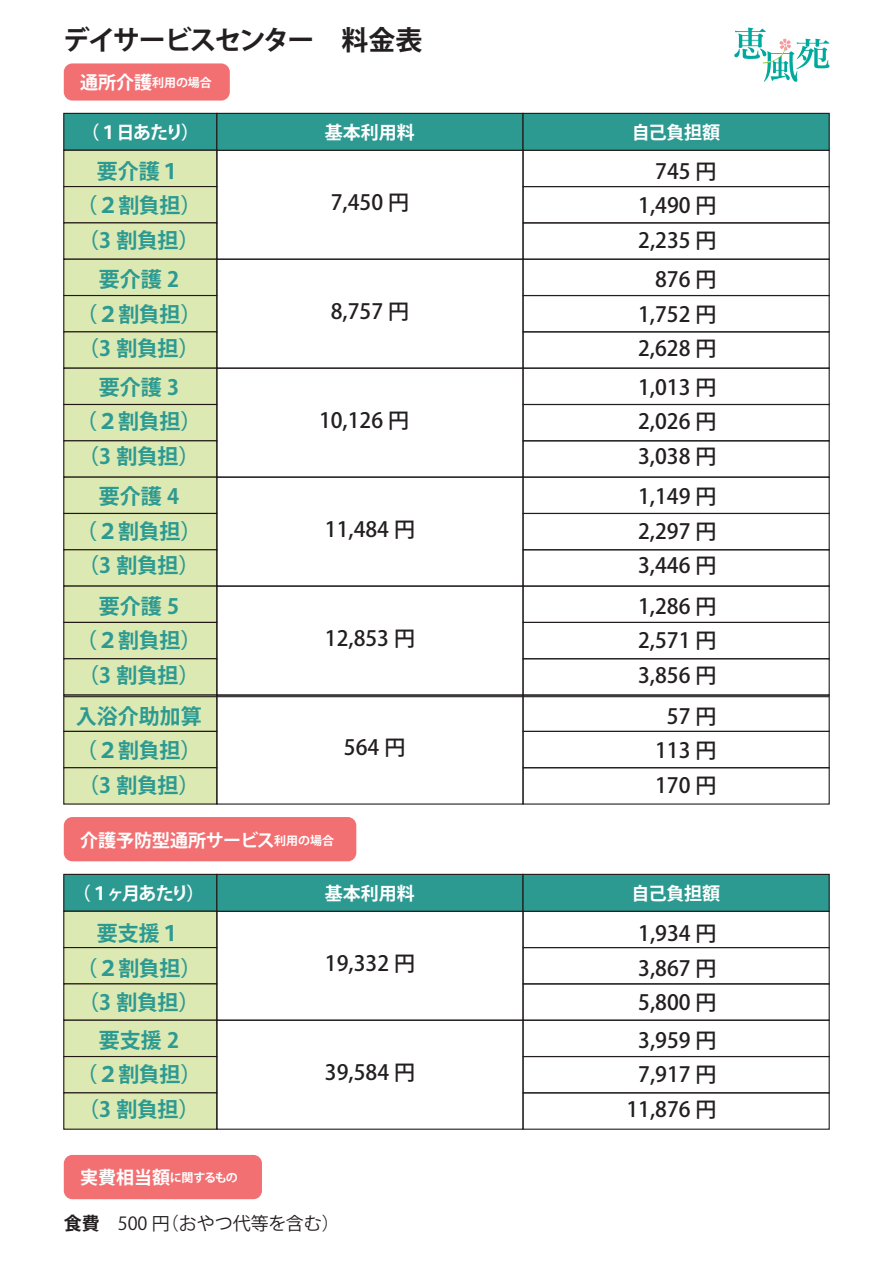
<style>
.page{position:relative;width:893px;height:1263px;background:#fff}
.page>*{position:absolute;margin:0;border:0;box-sizing:border-box;transform-origin:0 0}
.t1{font:700 27px "Koz Go Pr 6 N";letter-spacing:-.07em;color:#231f20}
.t2{font:500 21px/34.5px "Koz Go Pr 6 N";color:#231f20;text-align:justify}
.t3{font:700 21px/34.5px "Koz Go Pr 6 N";letter-spacing:-.02em;color:#2d9a92;text-align:center}
.t4{font:700 18px "Koz Go Pr 6 N";letter-spacing:-.02em;color:#fff}
.t5{font:18px "Koz Go Pr 6 N";color:#231f20}
.t6{font:700 18px "Koz Go Pr 6 N";color:#fff}
.t7{font:700 12px "Koz Go Pr 6 N";letter-spacing:-.02em;color:#fff}
.s1{font-size:18px}
.s2{font-size:12px}
.s3{font-weight:700}
</style>
<div class="page">
<img style="left:674px;top:27px;width:156px;height:86px">
<svg style="left:733px;top:28px;width:97px;height:55px"></svg>
<div style="left:63px;top:113px;width:154px;height:38px;background:#2d9a92;border:1px solid #211814"></div>
<div style="left:63px;top:150px;width:154px;height:37px;background:#dce9b3;border:1px solid #211814"></div>
<div style="left:63px;top:186px;width:154px;height:37px;background:#dce9b3;border:1px solid #211814"></div>
<div style="left:522px;top:186px;width:308px;height:37px;border:1px solid #231f20"></div>
<div style="left:63px;top:222px;width:154px;height:38px;background:#dce9b3;border:1px solid #211814"></div>
<div style="left:522px;top:222px;width:308px;height:38px;border:1px solid #231f20"></div>
<div style="left:216px;top:150px;width:308px;height:110px;border:1px solid #231f20"></div>
<div style="left:63px;top:259px;width:154px;height:37px;background:#dce9b3;border:1px solid #211814"></div>
<div style="left:63px;top:295px;width:154px;height:37px;background:#dce9b3;border:1px solid #211814"></div>
<div style="left:522px;top:259px;width:308px;height:37px;border:1px solid #231f20"></div>
<div style="left:522px;top:295px;width:308px;height:37px;border:1px solid #231f20"></div>
<div style="left:63px;top:331px;width:154px;height:38px;background:#dce9b3;border:1px solid #211814"></div>
<div style="left:522px;top:331px;width:308px;height:38px;border:1px solid #231f20"></div>
<div style="left:216px;top:259px;width:308px;height:110px;border:1px solid #231f20"></div>
<div style="left:63px;top:368px;width:154px;height:37px;background:#dce9b3;border:1px solid #211814"></div>
<div style="left:63px;top:404px;width:154px;height:37px;background:#dce9b3;border:1px solid #211814"></div>
<div style="left:522px;top:368px;width:308px;height:37px;border:1px solid #231f20"></div>
<div style="left:522px;top:404px;width:308px;height:37px;border:1px solid #231f20"></div>
<div style="left:63px;top:440px;width:154px;height:38px;background:#dce9b3;border:1px solid #211814"></div>
<div style="left:522px;top:440px;width:308px;height:38px;border:1px solid #231f20"></div>
<div style="left:216px;top:368px;width:308px;height:110px;border:1px solid #231f20"></div>
<div style="left:63px;top:477px;width:154px;height:37px;background:#dce9b3;border:1px solid #211814"></div>
<div style="left:63px;top:513px;width:154px;height:37px;background:#dce9b3;border:1px solid #211814"></div>
<div style="left:522px;top:477px;width:308px;height:37px;border:1px solid #231f20"></div>
<div style="left:522px;top:513px;width:308px;height:37px;border:1px solid #231f20"></div>
<div style="left:63px;top:549px;width:154px;height:38px;background:#dce9b3;border:1px solid #211814"></div>
<div style="left:522px;top:549px;width:308px;height:38px;border:1px solid #231f20"></div>
<div style="left:216px;top:477px;width:308px;height:110px;border:1px solid #231f20"></div>
<div style="left:63px;top:585px;width:154px;height:38px;background:#dce9b3"></div>
<div style="left:63px;top:622px;width:154px;height:37px;background:#dce9b3;border:1px solid #211814"></div>
<div style="left:522px;top:585px;width:308px;height:38px;border:1px solid #231f20"></div>
<div style="left:522px;top:622px;width:308px;height:37px;border:1px solid #231f20"></div>
<div style="left:63px;top:658px;width:154px;height:38px;background:#dce9b3;border:1px solid #211814"></div>
<div style="left:522px;top:658px;width:308px;height:38px;border:1px solid #231f20"></div>
<div style="left:216px;top:585px;width:308px;height:111px;border:1px solid #231f20"></div>
<div style="left:63px;top:694px;width:154px;height:38px;background:#dce9b3;border:1px solid #211814"></div>
<div style="left:63px;top:731px;width:154px;height:37px;background:#dce9b3;border:1px solid #211814"></div>
<div style="left:522px;top:694px;width:308px;height:38px;border:1px solid #231f20"></div>
<div style="left:522px;top:731px;width:308px;height:37px;border:1px solid #231f20"></div>
<div style="left:63px;top:767px;width:154px;height:38px;background:#dce9b3;border:1px solid #211814"></div>
<div style="left:522px;top:767px;width:308px;height:38px;border:1px solid #231f20"></div>
<div style="left:216px;top:694px;width:308px;height:111px;border:1px solid #231f20"></div>
<div style="left:216px;top:113px;width:308px;height:38px;background:#2d9a92;border:1px solid #211814"></div>
<div style="left:522px;top:113px;width:308px;height:38px;background:#2d9a92;border:1px solid #211814"></div>
<div style="left:63px;top:874px;width:154px;height:38px;background:#2d9a92;border:1px solid #211814"></div>
<div style="left:63px;top:911px;width:154px;height:37px;background:#dce9b3;border:1px solid #211814"></div>
<div style="left:63px;top:947px;width:154px;height:37px;background:#dce9b3;border:1px solid #211814"></div>
<div style="left:522px;top:947px;width:308px;height:37px;border:1px solid #231f20"></div>
<div style="left:63px;top:983px;width:154px;height:38px;background:#dce9b3;border:1px solid #211814"></div>
<div style="left:522px;top:983px;width:308px;height:38px;border:1px solid #231f20"></div>
<div style="left:216px;top:911px;width:308px;height:110px;border:1px solid #231f20"></div>
<div style="left:63px;top:1020px;width:154px;height:37px;background:#dce9b3;border:1px solid #211814"></div>
<div style="left:63px;top:1056px;width:154px;height:37px;background:#dce9b3;border:1px solid #211814"></div>
<div style="left:522px;top:1020px;width:308px;height:37px;border:1px solid #231f20"></div>
<div style="left:522px;top:1056px;width:308px;height:37px;border:1px solid #231f20"></div>
<div style="left:63px;top:1092px;width:154px;height:38px;background:#dce9b3;border:1px solid #211814"></div>
<div style="left:522px;top:1092px;width:308px;height:38px;border:1px solid #231f20"></div>
<div style="left:216px;top:1020px;width:308px;height:110px;border:1px solid #231f20"></div>
<div style="left:216px;top:874px;width:308px;height:38px;background:#2d9a92;border:1px solid #211814"></div>
<div style="left:522px;top:874px;width:308px;height:38px;background:#2d9a92;border:1px solid #211814"></div>
<hr style="left:64px;top:696px;width:765px;height:1px;background:#231f20">
<div style="left:64px;top:63px;width:166px;height:38px;background:#f26f72;border-radius:9px"></div>
<div style="left:64px;top:817px;width:292px;height:44px;background:#f26f72;border-radius:9px"></div>
<div style="left:64px;top:1155px;width:198px;height:44px;background:#f26f72;border-radius:9px"></div>
<p class="t1" style="left:63px;top:25px;width:361px">デイサービスセンター　料金表</p>
<p class="t7" style="left:80px;top:76px;width:133px"><span class="s1">通所介護</span>利用の場合</p>
<p class="t4" style="left:81px;top:122px;width:119px">（１日あたり）</p>
<p class="t4" style="left:325px;top:122px;width:91px">基本利用料</p>
<p class="t4" style="left:632px;top:122px;width:90px">自己負担額</p>
<p class="t3" style="left:76px;top:154px;width:127px">要介護１<br>（２割負担）（3 割負担）</p>
<p class="t2" style="left:638px;top:154px;width:80px;text-indent:17px">745 円1,490 円2,235 円</p>
<p class="t2" style="left:331px;top:186px;width:80px">7,450 円</p>
<p class="t3" style="left:76px;top:263px;width:127px">要介護 2<br>（２割負担）（3 割負担）</p>
<p class="t2" style="left:638px;top:263px;width:80px;text-indent:17px">876 円1,752 円2,628 円</p>
<p class="t2" style="left:331px;top:294px;width:80px">8,757 円</p>
<p class="t3" style="left:76px;top:370px;width:127px">要介護 3<br>（２割負担）（3 割負担）</p>
<p class="t2" style="left:638px;top:370px;width:80px">1,013 円2,026 円3,038 円</p>
<p class="t2" style="left:319px;top:403px;width:92px">10,126 円</p>
<p class="t3" style="left:76px;top:480px;width:127px">要介護 4<br>（２割負担）（3 割負担）</p>
<p class="t2" style="left:638px;top:480px;width:80px">1,149 円2,297 円3,446 円</p>
<p class="t2" style="left:325px;top:512px;width:92px">11,484 円</p>
<p class="t3" style="left:76px;top:589px;width:127px">要介護 5<br>（２割負担）（3 割負担）</p>
<p class="t2" style="left:638px;top:589px;width:80px">1,286 円2,571 円3,856 円</p>
<p class="t2" style="left:325px;top:621px;width:92px">12,853 円</p>
<p class="t3" style="left:76px;top:699px;width:127px;text-align:justify">入浴介助加算（２割負担）（3 割負担）</p>
<p class="t2" style="left:655px;top:699px;width:63px;text-align:center">57 円<br>113 円<br>170 円</p>
<p class="t2" style="left:344px;top:730px;width:63px">564 円</p>
<p class="t6" style="left:80px;top:830px;width:255px">介護予防型通所サービス<span class="s2">利用の場合</span></p>
<p class="t4" style="left:73px;top:883px;width:133px">（１ヶ月あたり）</p>
<p class="t4" style="left:325px;top:883px;width:91px">基本利用料</p>
<p class="t4" style="left:632px;top:883px;width:90px">自己負担額</p>
<p class="t3" style="left:76px;top:917px;width:127px">要支援１<br>（２割負担）（3 割負担）</p>
<p class="t2" style="left:638px;top:917px;width:80px">1,934 円3,867 円5,800 円</p>
<p class="t2" style="left:325px;top:946px;width:92px">19,332 円</p>
<p class="t3" style="left:76px;top:1023px;width:127px">要支援 2<br>（２割負担）（3 割負担）</p>
<p class="t2" style="left:626px;top:1023px;width:92px;text-align:center">3,959 円<br>7,917 円<br>11,876 円</p>
<p class="t2" style="left:325px;top:1055px;width:92px">39,584 円</p>
<p class="t7" style="left:80px;top:1170px;width:159px"><span class="s1">実費相当額</span>に関するもの</p>
<p class="t5" style="left:64px;top:1213px;width:278px"><span class="s3">食費</span>　500 円（おやつ代等を含む）</p>
</div>
